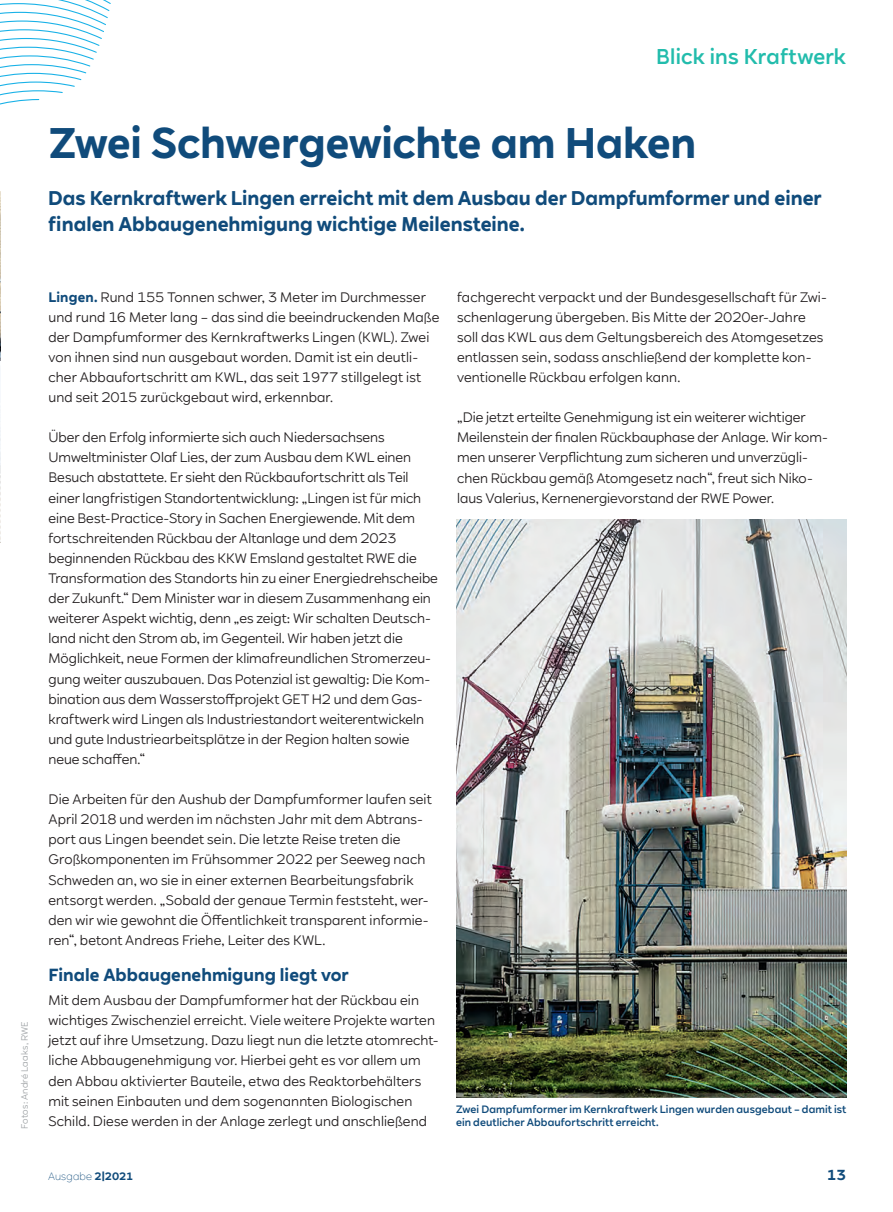
<style>
.page{position:relative;width:893px;height:1212px;background:#fff}
.page>*{position:absolute;margin:0;border:0;box-sizing:border-box;transform-origin:0 0}
.t1{font:700 42px "RWE Sans";letter-spacing:-.005em;color:#104b7b}
.t2{font:500 21px "RWE Sans";letter-spacing:.005em;color:#22bcac}
.t3{font:700 19.5px/26.2px "RWE Sans";color:#104b7b}
.t4{font:700 17.25px "RWE Sans";letter-spacing:.005em;color:#104b7b}
.t5{font:700 14.25px "RWE Sans";color:#104b7b}
.t6{font:13.5px/20.1px "RWE Sans";letter-spacing:.005em;color:#231f20}
.t7{font:500 10.5px/12.6px "RWE Sans";letter-spacing:.01em;color:#104b7b}
.t8{font:300 10.5px "RWE Sans";letter-spacing:.015em;color:#104b7b}
.t9{font:9px "RWE Sans";letter-spacing:.02em;color:#9fa3a6}
.s1{font-weight:700;color:#104b7b}
.s2{font-weight:700}
</style>
<div class="page">
<svg style="left:0;top:0;width:111px;height:105px"></svg>
<img style="left:457px;top:520px;width:390px;height:577px">
<img style="left:0;top:191px;width:1px;height:170px">
<svg style="left:0;top:406px;width:1px;height:137px"></svg>
<h2 class="t2" style="left:656px;top:43px;width:191px">Blick ins Kraftwerk</h2>
<h1 class="t1" style="left:49px;top:116px;width:649px">Zwei Schwergewichte am Haken</h1>
<h3 class="t3" style="left:48px;top:185px;width:775px">Das Kernkraftwerk Lingen erreicht mit dem Ausbau der Dampfumformer und einer finalen Abbaugenehmigung wichtige Meilensteine.</h3>
<p class="t9" style="left:19px;top:1129px;width:109px;rotate:-90deg">Fotos: André Laaks, RWE</p>
<p class="t6" style="left:48px;top:287px;width:392px"><span class="s1">Lingen.</span> Rund 155 Tonnen schwer, 3 Meter im Durchmesser und rund 16 Meter lang – das sind die beeindruckenden Maße der Dampfumformer des Kernkraftwerks Lingen (KWL). Zwei von ihnen sind nun ausgebaut worden. Damit ist ein deutli&shy;cher Abbaufortschritt am KWL, das seit 1977 stillgelegt ist und seit 2015 zurückgebaut wird, erkennbar.</p>
<p class="t6" style="left:48px;top:428px;width:391px">Über den Erfolg informierte sich auch Niedersachsens Umweltminister Olaf Lies, der zum Ausbau dem KWL einen Besuch abstattete. Er sieht den Rückbaufortschritt als Teil einer langfristigen Standortentwicklung: „Lingen ist für mich eine Best-Practice-Story in Sachen Energiewende. Mit dem fortschreitenden Rückbau der Altanlage und dem 2023 beginnenden Rückbau des KKW Emsland gestaltet RWE die Transformation des Standorts hin zu einer Energiedrehscheibe der Zukunft.“ Dem Minister war in diesem Zusammenhang ein weiterer Aspekt wichtig, denn „es zeigt: Wir schalten Deutsch&shy;land nicht den Strom ab, im Gegenteil. Wir haben jetzt die Möglichkeit, neue Formen der klimafreundlichen Stromerzeu&shy;gung weiter auszubauen. Das Potenzial ist gewaltig: Die Kom&shy;bination aus dem Wasserstoffprojekt GET H2 und dem Gas&shy;kraftwerk wird Lingen als Industriestandort weiterentwickeln und gute Industriearbeitsplätze in der Region halten sowie neue schaffen.“</p>
<p class="t6" style="left:48px;top:789px;width:385px">Die Arbeiten für den Aushub der Dampfumformer laufen seit April 2018 und werden im nächsten Jahr mit dem Abtrans&shy;port aus Lingen beendet sein. Die letzte Reise treten die Großkomponenten im Frühsommer 2022 per Seeweg nach Schweden an, wo sie in einer externen Bearbeitungsfabrik entsorgt werden. „Sobald der genaue Termin feststeht, wer&shy;den wir wie gewohnt die Öffentlichkeit transparent informie&shy;ren“, betont Andreas Friehe, Leiter des KWL.</p>
<p class="t4" style="left:48px;top:963px;width:302px">Finale Abbaugenehmigung liegt vor</p>
<p class="t6" style="left:48px;top:990px;width:392px">Mit dem Ausbau der Dampfumformer hat der Rückbau ein wichtiges Zwischenziel erreicht. Viele weitere Projekte warten jetzt auf ihre Umsetzung. Dazu liegt nun die letzte atomrecht&shy;liche Abbaugenehmigung vor. Hierbei geht es vor allem um den Abbau aktivierter Bauteile, etwa des Reaktorbehälters mit seinen Einbauten und dem sogenannten Biologischen Schild. Diese werden in der Anlage zerlegt und anschließend</p>
<p class="t6" style="left:457px;top:287px;width:371px">fachgerecht verpackt und der Bundesgesellschaft für Zwi&shy;schenlagerung übergeben. Bis Mitte der 2020er-Jahre soll das KWL aus dem Geltungsbereich des Atomgesetzes entlassen sein, sodass anschließend der komplette kon&shy;ventionelle Rückbau erfolgen kann.</p>
<p class="t6" style="left:457px;top:407px;width:372px">„Die jetzt erteilte Genehmigung ist ein weiterer wichtiger Meilenstein der finalen Rückbauphase der Anlage. Wir kom&shy;men unserer Verpflichtung zum sicheren und unverzügli&shy;chen Rückbau gemäß Atomgesetz nach“, freut sich Niko&shy;laus Valerius, Kernenergievorstand der RWE Power.</p>
<p class="t7" style="left:456px;top:1103px;width:392px">Zwei Dampfumformer im Kernkraftwerk Lingen wurden ausgebaut – damit ist ein deutlicher Abbaufortschritt erreicht.</p>
<p class="t8" style="left:48px;top:1170px;width:87px">Ausgabe <span class="s2">2|2021</span></p>
<p class="t5" style="left:827px;top:1166px;width:21px">13</p>
</div>
